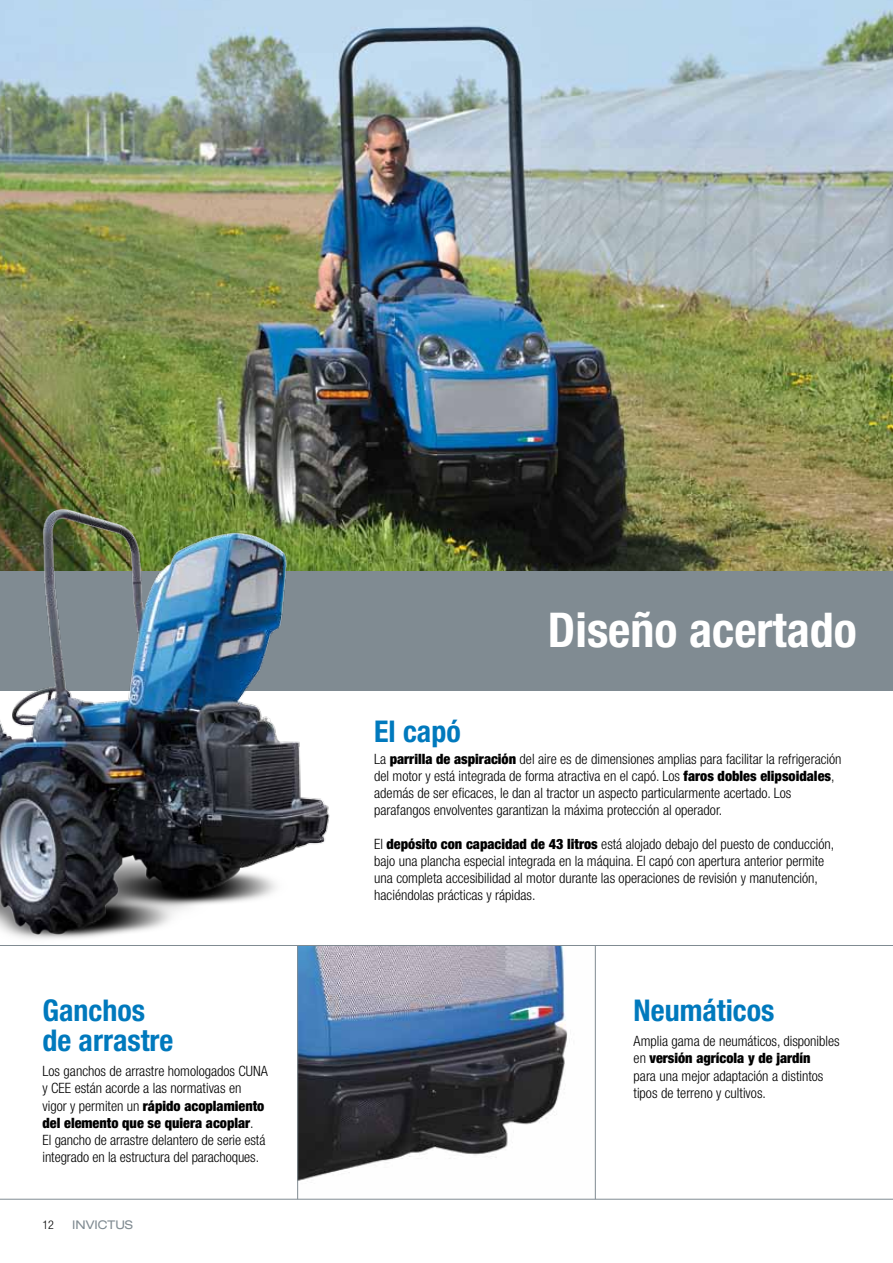
<style>
.page{position:relative;width:893px;height:1263px;background:#fff}
.page>*{position:absolute;margin:0;border:0;box-sizing:border-box;transform-origin:0 0}
.t1{font:700 condensed 48px "Helvetica Neue LT Std";color:#fff}
.t2{font:700 condensed 30px/30px "Helvetica Neue LT Std";color:#0079bd}
.t3{font:300 condensed 14.25px/17.1px "Helvetica Neue LT Std";color:#000}
.t4{font:expanded 12px "Helvetica Neue LT Std";color:#808b92}
.t5{font:300 condensed 12px "Helvetica Neue LT Std";color:#000}
.s1{font-weight:900}
</style>
<div class="page">
<img style="left:0;top:0;width:893px;height:572px">
<img style="left:298px;top:946px;width:297px;height:252px">
<div style="left:0;top:572px;width:893px;height:119px;background:#808b92"></div>
<hr style="left:0;top:1199px;width:893px;height:1px;background:#808b92">
<hr style="left:595px;top:945px;width:1px;height:254px;background:#808b92">
<hr style="left:297px;top:945px;width:1px;height:254px;background:#808b92">
<hr style="left:0;top:945px;width:893px;height:1px;background:#808b92">
<img style="left:0;top:499px;width:347px;height:440px">
<h2 class="t2" style="left:43px;top:995px;width:133px">Ganchos de arrastre</h2>
<p class="t3" style="left:43px;top:1063px;width:227px">Los ganchos de arrastre homologados CUNA y CEE están acorde a las normativas en vigor y permiten un <span class="s1">rápido acoplamiento del elemento que se quiera acoplar</span>.<br>El gancho de arrastre delantero de serie está integrado en la estructura del parachoques.</p>
<p class="t5" style="left:43px;top:1218px;width:13px">12</p>
<p class="t4" style="left:72px;top:1217px;width:62px">INVICTUS</p>
<h1 class="t1" style="left:548px;top:600px;width:311px">Diseño acertado</h1>
<h2 class="t2" style="left:374px;top:716px;width:88px">El capó</h2>
<p class="t3" style="left:374px;top:750px;width:469px">La <span class="s1">parrilla de aspiración</span> del aire es de dimensiones amplias para facilitar la refrigeración del motor y está integrada de forma atractiva en el capó. Los <span class="s1">faros dobles elipsoidales</span>, además de ser eficaces, le dan al tractor un aspecto particularmente acertado. Los parafangos envolventes garantizan la máxima protección al operador.</p>
<p class="t3" style="left:374px;top:835px;width:462px">El <span class="s1">depósito con capacidad de 43 litros</span> está alojado debajo del puesto de conducción, bajo una plancha especial integrada en la máquina. El capó con apertura anterior permite una completa accesibilidad al motor durante las operaciones de revisión y manutención, haciéndolas prácticas y rápidas.</p>
<h2 class="t2" style="left:634px;top:995px;width:142px">Neumáticos</h2>
<p class="t3" style="left:634px;top:1033px;width:208px">Amplia gama de neumáticos, disponibles en <span class="s1">versión agrícola y de jardín<br></span>para una mejor adaptación a distintos tipos de terreno y cultivos.</p>
</div>
